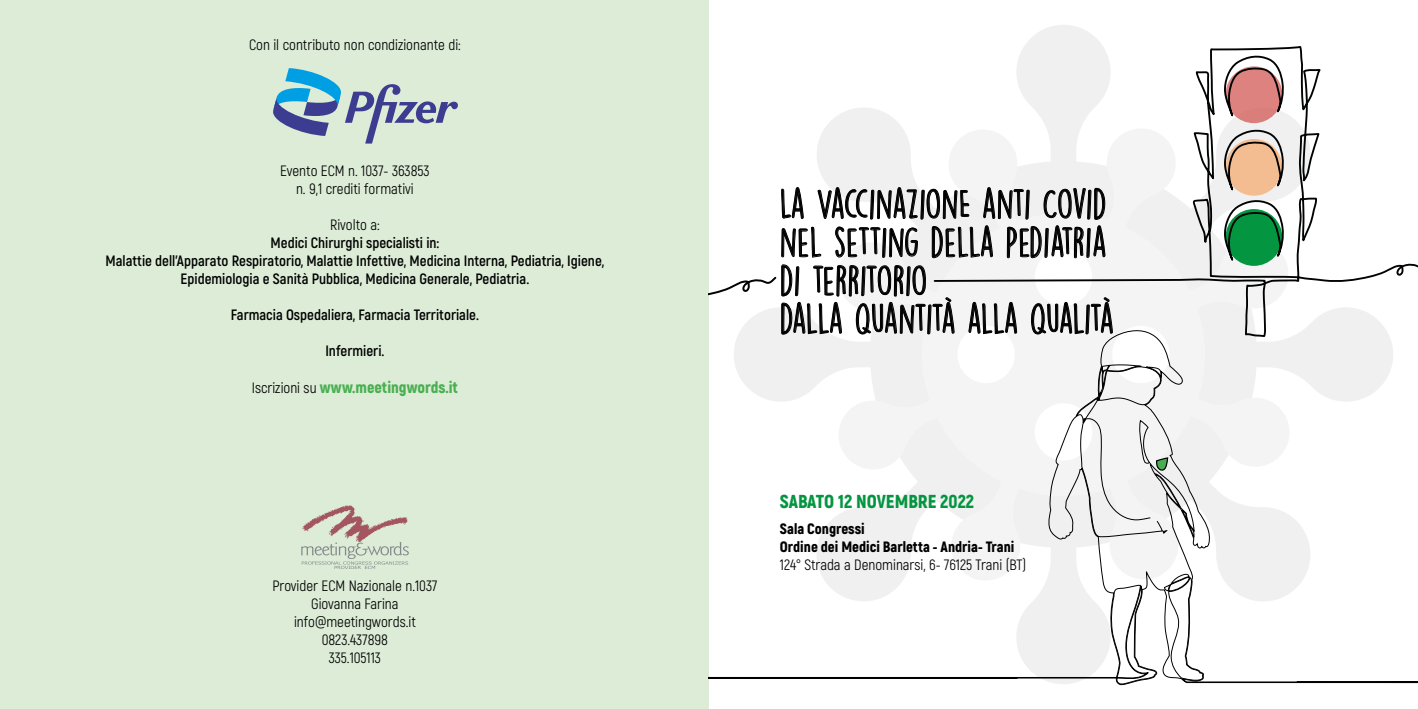
<style>
.page{position:relative;width:1418px;height:709px;background:#fff}
.page>*{position:absolute;margin:0;border:0;box-sizing:border-box;transform-origin:0 0}
.t1{font:37.12px/38.2px "DK Lemon Yellow Sun";letter-spacing:-.03em;color:#000}
.t2{font:900 18.75px "Akrobat";color:#049540}
.t3{font:900 16.25px "Akrobat";color:#4aaf51}
.t4{font:700 15px/18px "Akrobat";color:#000;text-align:center}
.t5{font:15px/18px "Akrobat";color:#000;text-align:center}
.t6{font:900 15px/18px "Akrobat";color:#000}
.s1{font-weight:400;font-size:15px;color:#000}
</style>
<div class="page">
<div style="left:0;top:0;width:709px;height:709px;background:#dcecd7"></div>
<svg style="left:709px;top:25px;width:684px;height:661px"></svg>
<svg style="left:301px;top:505px;width:108px;height:64px"></svg>
<svg style="left:273px;top:68px;width:185px;height:76px"></svg>
<p class="t5" style="left:249px;top:35px;width:213px">Con il contributo non condizionante di:</p>
<p class="t5" style="left:280px;top:161px;width:151px">Evento ECM n. 1037- 363853 n. 9,1 crediti formativi</p>
<p class="t5" style="left:330px;top:215px;width:51px">Rivolto a:</p>
<p class="t4" style="left:105px;top:233px;width:500px">Medici Chirurghi specialisti in:<br>Malattie dell’Apparato Respiratorio, Malattie Infettive, Medicina Interna, Pediatria, Igiene,<br>Epidemiologia e Sanità Pubblica, Medicina Generale, Pediatria.</p>
<p class="t4" style="left:231px;top:305px;width:249px">Farmacia Ospedaliera, Farmacia Territoriale.</p>
<p class="t4" style="left:325px;top:341px;width:61px">Infermieri.</p>
<p class="t3" style="left:252px;top:377px;width:208px"><span class="s1">Iscrizioni su</span> www.meetingwords.it</p>
<p class="t5" style="left:272px;top:577px;width:166px">Provider ECM Nazionale n.1037<br>Giovanna Farina info@meetingwords.it<br>0823.437898<br>335.105113</p>
<h1 class="t1" style="left:780px;top:184px;width:336px">LA VACCINAZIONE ANTI COVID<br>NEL SETTING DELLA PEDIATRIA<br>DI TERRITORIO<br>DALLA QUANTITÀ ALLA QUALITÀ</h1>
<p class="t2" style="left:780px;top:489px;width:196px">SABATO 12 NOVEMBRE 2022</p>
<p class="t6" style="left:780px;top:519px;width:236px">Sala Congressi<br>Ordine dei Medici Barletta - Andria- Trani</p>
<p class="t5" style="left:780px;top:555px;width:248px">124° Strada a Denominarsi, 6- 76125 Trani (BT)</p>
</div>
